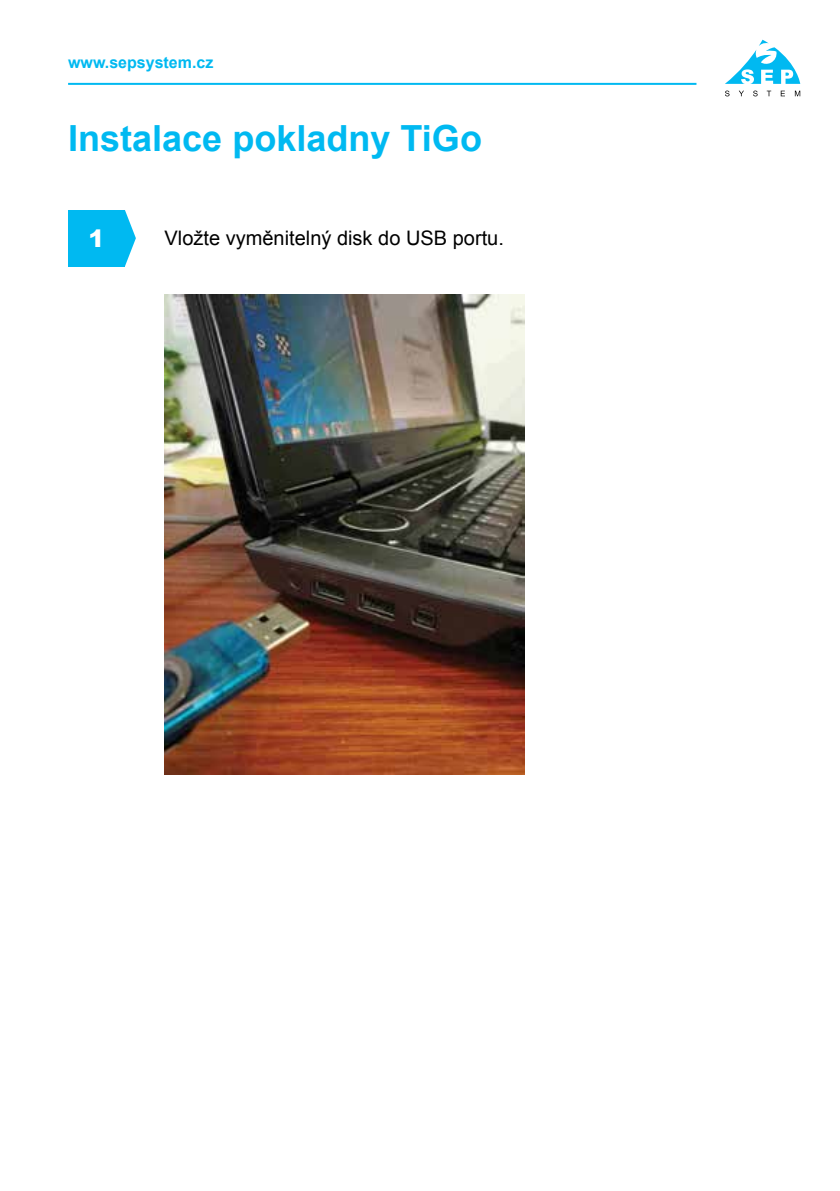
<style>
.page{position:relative;width:840px;height:1191px;background:#fff}
.page>*{position:absolute;margin:0;border:0;box-sizing:border-box;transform-origin:0 0}
.t1{font:700 36px "Arial";color:#00b9f1}
.t2{font:900 24px "Arial";color:#fff}
.t3{font:20px "Arial";color:#000}
.t4{font:700 16px "Arial";color:#00b9f1}
</style>
<div class="page">
<svg style="left:725px;top:91px;width:4px;height:5px"></svg>
<svg style="left:739px;top:91px;width:4px;height:5px"></svg>
<svg style="left:753px;top:91px;width:4px;height:5px"></svg>
<svg style="left:766px;top:91px;width:4px;height:5px"></svg>
<svg style="left:780px;top:91px;width:4px;height:5px"></svg>
<svg style="left:794px;top:91px;width:5px;height:5px"></svg>
<svg style="left:725px;top:40px;width:74px;height:44px"></svg>
<hr style="left:68px;top:83px;width:628px;height:2px;background:#00b9f1">
<div style="left:68px;top:210px;width:57px;height:56px;background:#00b9f1"></div>
<svg style="left:125px;top:210px;width:11px;height:56px"></svg>
<img style="left:164px;top:295px;width:360px;height:480px">
<p class="t4" style="left:68px;top:52px;width:147px">www.sepsystem.cz</p>
<h1 class="t1" style="left:68px;top:115px;width:415px">Instalace pokladny TiGo</h1>
<p class="t2" style="left:88px;top:221px;width:18px">1</p>
<p class="t3" style="left:164px;top:225px;width:341px">Vložte vyměnitelný disk do USB portu.</p>
</div>
